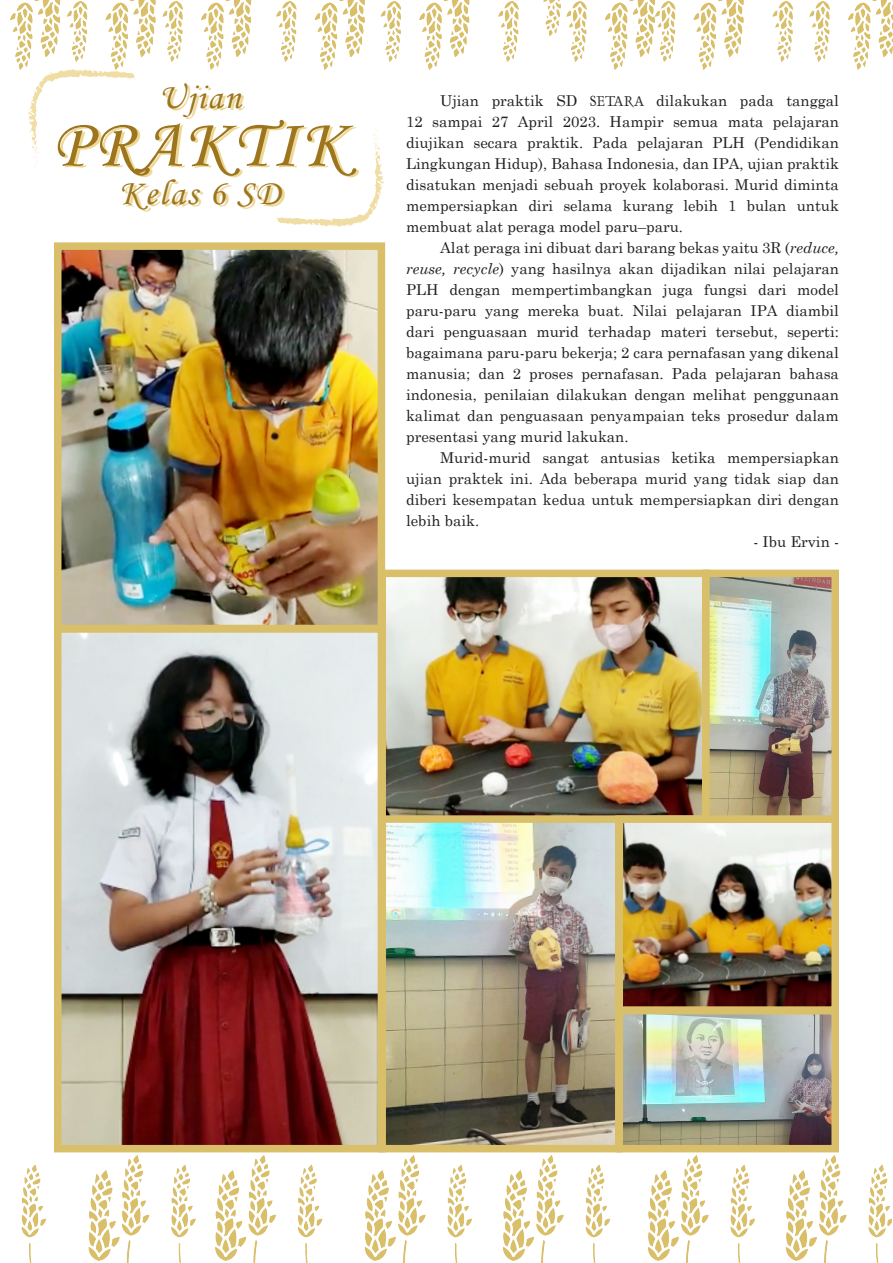
<style>
.page{position:relative;width:893px;height:1263px;background:#fff}
.page>*{position:absolute;margin:0;border:0;box-sizing:border-box;transform-origin:0 0}
.t1{font:69px "Monotype Corsiva";letter-spacing:.05em;color:#9d751f}
.t2{font:36px "Monotype Corsiva";letter-spacing:.05em;color:#9d751f}
.t3{font:15px/21px "Century Schoolbook";color:#231f20;text-align:justify}
.s1{font-family:"Dauphin Plain";font-size:16.5px}
.s2{font-style:italic}
</style>
<div class="page">
<img style="left:387px;top:823px;width:226px;height:320px">
<div style="left:378px;top:805px;width:244px;height:347px;border:8px solid #d9bf6a"></div>
<img style="left:29px;top:70px;width:106px;height:98px">
<img style="left:277px;top:128px;width:107px;height:99px">
<img style="left:63px;top:251px;width:313px;height:892px">
<div style="left:54px;top:625px;width:331px;height:527px;border:8px solid #d9bf6a"></div>
<img style="left:387px;top:579px;width:443px;height:235px">
<div style="left:378px;top:570px;width:332px;height:253px;border:8px solid #d9bf6a"></div>
<img style="left:624px;top:824px;width:206px;height:319px">
<div style="left:615px;top:815px;width:224px;height:199px;border:8px solid #d9bf6a"></div>
<div style="left:702px;top:570px;width:137px;height:253px;border:8px solid #d9bf6a"></div>
<div style="left:54px;top:242px;width:331px;height:390px;border:8px solid #d9bf6a"></div>
<div style="left:615px;top:1007px;width:224px;height:145px;border:8px solid #d9bf6a"></div>
<img style="left:10px;top:0;width:882px;height:69px">
<img style="left:21px;top:1156px;width:870px;height:107px">
<p class="t2" style="left:159px;top:75px;width:84px">Ujian</p>
<p class="t1" style="left:53px;top:102px;width:295px">PRAKTIK</p>
<p class="t2" style="left:119px;top:171px;width:162px">Kelas 6 SD</p>
<p class="t3" style="left:406px;top:88px;width:434px;text-indent:34px">Ujian praktik SD <span class="s1">SETARA</span> dilakukan pada tanggal 12 sampai 27 April 2023. Hampir semua mata pelajaran diujikan secara praktik. Pada pelajaran PLH (Pendidikan Lingkungan Hidup), Bahasa Indonesia, dan IPA, ujian praktik disatukan menjadi sebuah proyek kolaborasi. Murid diminta mempersiapkan diri selama kurang lebih 1 bulan untuk membuat alat peraga model paru–paru.</p>
<p class="t3" style="left:406px;top:235px;width:434px;text-indent:34px">Alat peraga ini dibuat dari barang bekas yaitu 3R (<span class="s2">reduce, reuse, recycle</span>) yang hasilnya akan dijadikan nilai pelajaran PLH dengan mempertimbangkan juga fungsi dari model paru-paru yang mereka buat. Nilai pelajaran IPA diambil dari penguasaan murid terhadap materi tersebut, seperti: bagaimana paru-paru bekerja; 2 cara pernafasan yang dikenal manusia; dan 2 proses pernafasan. Pada pelajaran bahasa indonesia, penilaian dilakukan dengan melihat penggunaan kalimat dan penguasaan penyampaian teks prosedur dalam presentasi yang murid lakukan.</p>
<p class="t3" style="left:406px;top:445px;width:434px;text-indent:34px">Murid-murid sangat antusias ketika mempersiapkan ujian praktek ini. Ada beberapa murid yang tidak siap dan diberi kesempatan kedua untuk mempersiapkan diri dengan lebih baik.</p>
<p class="t3" style="left:753px;top:529px;width:87px">- Ibu Ervin -</p>
</div>
